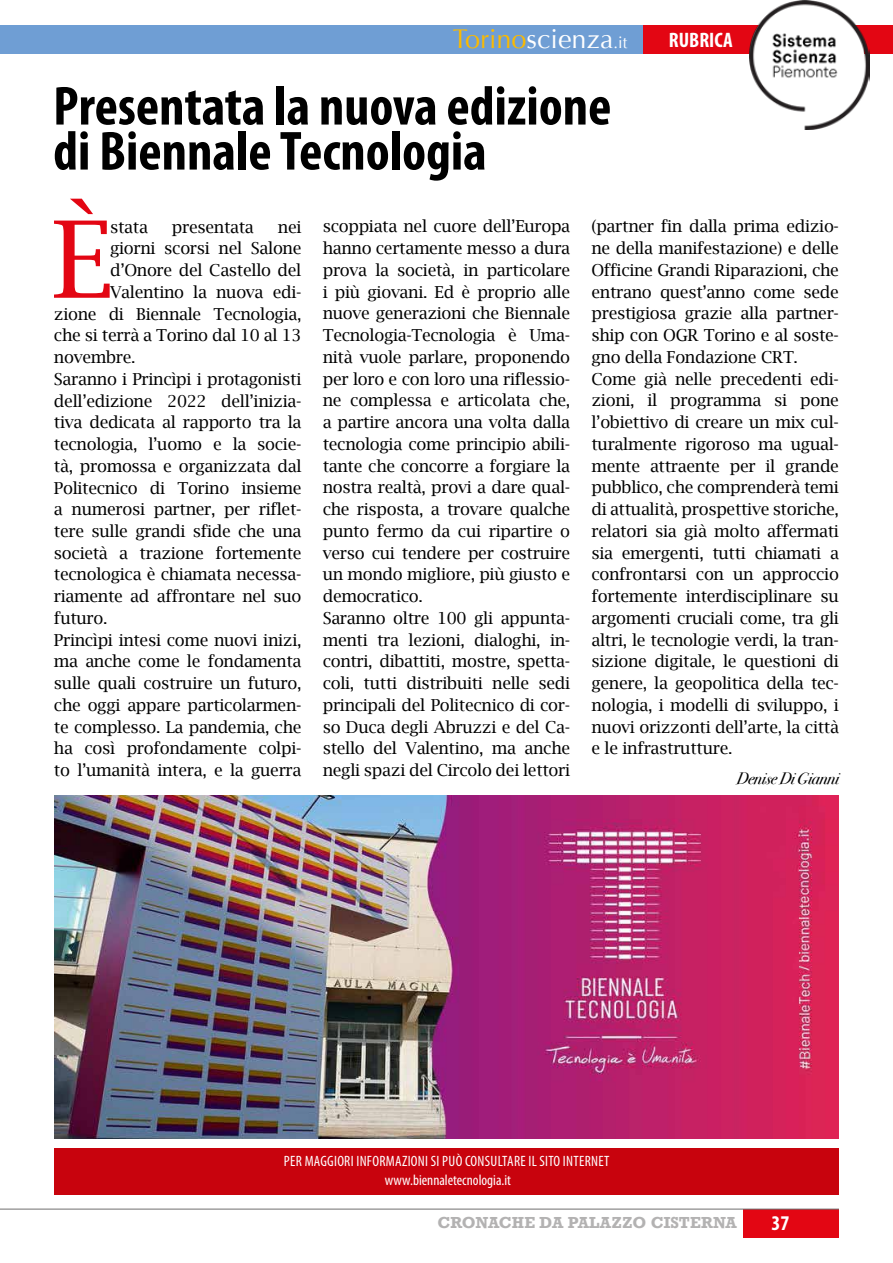
<style>
.page{position:relative;width:893px;height:1263px;background:#fff}
.page>*{position:absolute;margin:0;border:0;box-sizing:border-box;transform-origin:0 0}
.t1{font:106.8px "Lucida Bright";color:#e30613}
.t2{font:700 condensed 55.5px/45px "Myriad Pro";color:#000}
.t3{font:27px "Optima";color:#fff}
.t4{font:700 condensed 21px "Myriad Pro";color:#fff}
.t5{font:16.5px/21.8px "Lucida Bright";letter-spacing:-.02em;color:#000}
.t6{font:italic 16.5px "Bodoni Svty Two ITCTT";letter-spacing:-.02em;color:#000}
.t7{font:condensed 15px/19.5px "Myriad Pro";letter-spacing:.02em;color:#fff;text-align:center}
.t8{font:700 15px "Rockwell";letter-spacing:.01em;color:#b3b2b2}
.s1{color:#fbba00}
.s2{font-size:16.5px}
</style>
<div class="page">
<div style="left:743px;top:1209px;width:96px;height:28px;background:#e30613"></div>
<hr style="left:0;top:1209px;width:839px;height:1px;background:#706f6f">
<div style="left:0;top:25px;width:643px;height:29px;background:#6f9ed4"></div>
<div style="left:643px;top:25px;width:250px;height:29px;background:#e30613"></div>
<img style="left:749px;top:0;width:121px;height:130px">
<div style="left:54px;top:1148px;width:785px;height:47px;background:#c8030d"></div>
<img style="left:54px;top:795px;width:785px;height:343px">
<h3 class="t3" style="left:453px;top:23px;width:176px"><span class="s1">Torino</span>scienza<span class="s2">.it</span></h3>
<p class="t4" style="left:669px;top:27px;width:65px">RUBRICA</p>
<h2 class="t2" style="left:53px;top:82px;width:560px">Presentata la nuova edizione di Biennale Tecnologia</h2>
<h1 class="t1" style="left:52px;top:199px;width:62px">È</h1>
<p class="t5" style="left:110px;top:216px;width:39px">stata</p>
<p class="t5" style="left:172px;top:216px;width:83px">presentata</p>
<p class="t5" style="left:278px;top:216px;width:25px">nei</p>
<p class="t5" style="left:110px;top:237px;width:193px">giorni scorsi nel Salone</p>
<p class="t5" style="left:110px;top:259px;width:193px">d’Onore del Castello del</p>
<p class="t5" style="left:110px;top:281px;width:193px">Valentino la nuova edi-</p>
<p class="t5" style="left:54px;top:303px;width:249px">zione di Biennale Tecnologia,</p>
<p class="t5" style="left:54px;top:324px;width:249px">che si terrà a Torino dal 10 al 13</p>
<p class="t5" style="left:54px;top:346px;width:83px">novembre.</p>
<p class="t5" style="left:54px;top:368px;width:249px">Saranno i Princìpi i protagonisti</p>
<p class="t5" style="left:54px;top:390px;width:249px">dell’edizione 2022 dell’inizia-</p>
<p class="t5" style="left:54px;top:411px;width:249px">tiva dedicata al rapporto tra la</p>
<p class="t5" style="left:54px;top:433px;width:249px">tecnologia, l’uomo e la socie-</p>
<p class="t5" style="left:54px;top:455px;width:249px">tà, promossa e organizzata dal</p>
<p class="t5" style="left:54px;top:477px;width:249px">Politecnico di Torino insieme</p>
<p class="t5" style="left:54px;top:498px;width:249px">a numerosi partner, per riflet-</p>
<p class="t5" style="left:54px;top:520px;width:249px">tere sulle grandi sfide che una</p>
<p class="t5" style="left:54px;top:542px;width:249px">società a trazione fortemente</p>
<p class="t5" style="left:54px;top:564px;width:249px">tecnologica è chiamata necessa-</p>
<p class="t5" style="left:54px;top:585px;width:249px">riamente ad affrontare nel suo</p>
<p class="t5" style="left:54px;top:607px;width:55px">futuro.</p>
<p class="t5" style="left:54px;top:629px;width:249px">Princìpi intesi come nuovi inizi,</p>
<p class="t5" style="left:54px;top:651px;width:249px">ma anche come le fondamenta</p>
<p class="t5" style="left:54px;top:672px;width:249px">sulle quali costruire un futuro,</p>
<p class="t5" style="left:54px;top:694px;width:249px">che oggi appare particolarmen-</p>
<p class="t5" style="left:54px;top:716px;width:249px">te complesso. La pandemia, che</p>
<p class="t5" style="left:54px;top:738px;width:249px">ha così profondamente colpi-</p>
<p class="t5" style="left:54px;top:759px;width:249px">to l’umanità intera, e la guerra</p>
<p class="t5" style="left:323px;top:216px;width:249px">scoppiata nel cuore dell’Europa hanno certamente messo a dura prova la società, in particolare i più giovani. Ed è proprio alle nuove generazioni che Biennale<br>Tecnologia-Tecnologia è Uma&shy;nità vuole parlare, proponendo per loro e con loro una riflessio&shy;ne complessa e articolata che, a partire ancora una volta dalla tecnologia come principio abili&shy;tante che concorre a forgiare la nostra realtà, provi a dare qual&shy;che risposta, a trovare qualche punto fermo da cui ripartire o verso cui tendere per costruire un mondo migliore, più giusto e democratico.<br>Saranno oltre 100 gli appunta&shy;menti tra lezioni, dialoghi, in&shy;contri, dibattiti, mostre, spetta&shy;coli, tutti distribuiti nelle sedi principali del Politecnico di cor&shy;so Duca degli Abruzzi e del Ca&shy;stello del Valentino, ma anche negli spazi del Circolo dei lettori</p>
<p class="t5" style="left:591px;top:216px;width:249px">(partner fin dalla prima edizio&shy;ne della manifestazione) e delle<br>Officine Grandi Riparazioni, che entrano quest’anno come sede prestigiosa grazie alla partner&shy;ship con OGR Torino e al soste&shy;gno della Fondazione CRT.<br>Come già nelle precedenti edi&shy;zioni, il programma si pone l’obiettivo di creare un mix cul&shy;turalmente rigoroso ma ugual&shy;mente attraente per il grande pubblico, che comprenderà temi di attualità, prospettive storiche, relatori sia già molto affermati sia emergenti, tutti chiamati a confrontarsi con un approccio fortemente interdisciplinare su argomenti cruciali come, tra gli altri, le tecnologie verdi, la tran&shy;sizione digitale, le questioni di genere, la geopolitica della tec&shy;nologia, i modelli di sviluppo, i nuovi orizzonti dell’arte, la città e le infrastrutture.</p>
<p class="t6" style="left:736px;top:764px;width:104px">Denise Di Gianni</p>
<p class="t7" style="left:284px;top:1151px;width:327px">PER MAGGIORI INFORMAZIONI SI PUÒ CONSULTARE IL SITO INTERNET www.biennaletecnologia.it</p>
<p class="t8" style="left:438px;top:1213px;width:301px">CRONACHE DA PALAZZO CISTERNA</p>
<p class="t4" style="left:772px;top:1210px;width:19px">37</p>
</div>
